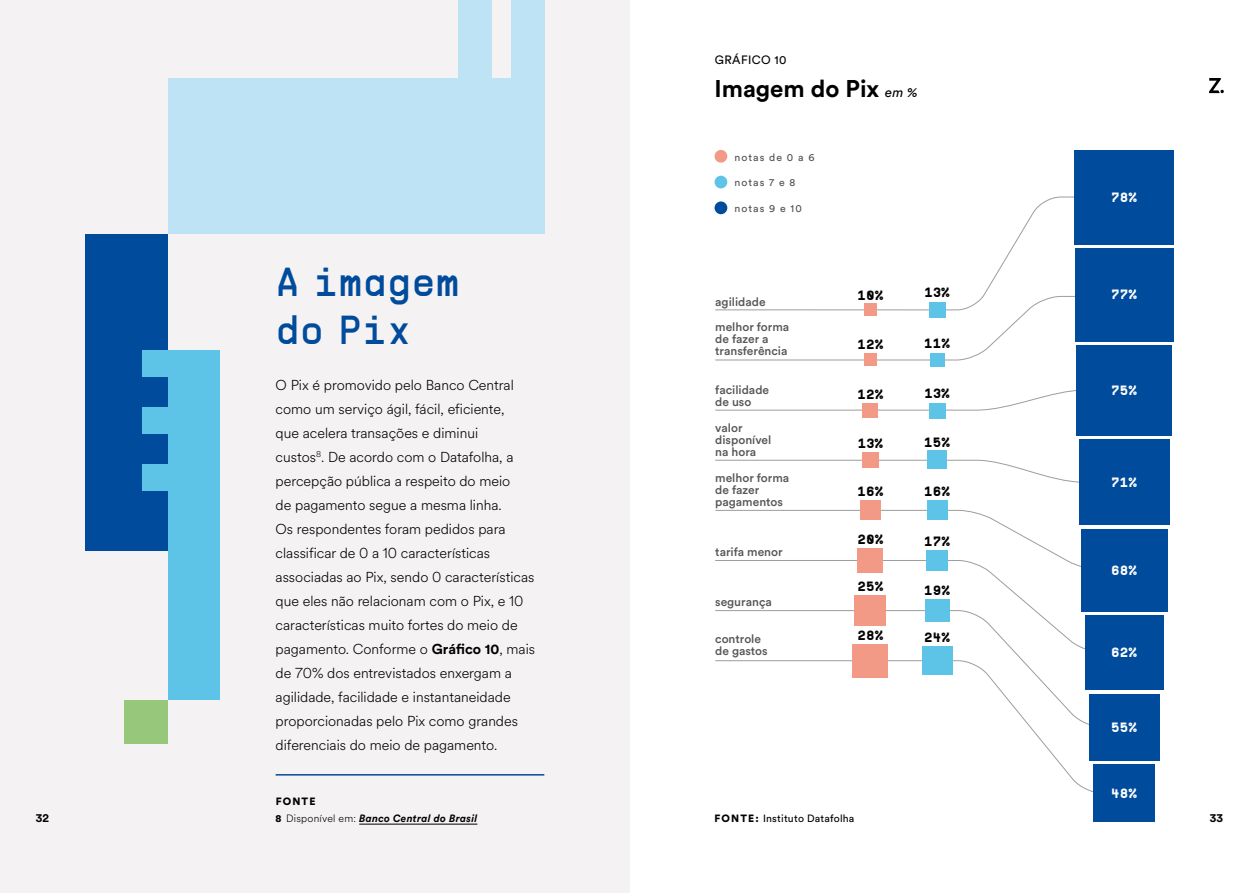
<style>
.page{position:relative;width:1259px;height:893px;background:#fff}
.page>*{position:absolute;margin:0;border:0;box-sizing:border-box;transform-origin:0 0}
.t1{font:40.5px/48px "Supply";color:#004b9c}
.t2{font:700 24px "Circular Std";color:#000}
.t3{font:300 14.25px/24px "Circular Spotify Text";color:#000}
.t4{font:700 13.5px "Supply";color:#000}
.t5{font:700 13.5px "Supply";color:#fff}
.t6{font:500 12px/12px "Circular Std";color:#575756}
.t7{font:12px "Circular Std";letter-spacing:.035em;color:#000}
.t8{font:700 12px "Circular Std";color:#000}
.t9{font:italic 700 10.5px "Circular Std";letter-spacing:.02em;color:#000}
.t10{font:10.5px "Circular Std";letter-spacing:.1em;color:#51504f}
.t11{font:10.5px "Circular Std";letter-spacing:.02em;color:#000}
.t12{font:900 10.5px "Circular Std";letter-spacing:.11em;color:#000}
.s1{font-family:"Circular Std";font-weight:700}
.s2{font-weight:400;font-style:italic;font-size:13.5px}
.s3{font-weight:900;font-style:normal}
.s4{font-family:"Circular Spotify Text";font-weight:300;font-style:normal}
.s5{font-weight:900}
</style>
<div class="page">
<div style="left:0;top:0;width:630px;height:893px;background:#f4f2f2"></div>
<div style="left:714px;top:150px;width:13px;height:13px;background:#f39a87;border-radius:50%"></div>
<div style="left:714px;top:176px;width:13px;height:12px;background:#5ec4e7;border-radius:50%"></div>
<svg style="left:714px;top:196px;width:428px;height:100px"></svg>
<svg style="left:715px;top:296px;width:427px;height:65px"></svg>
<svg style="left:715px;top:459px;width:364px;height:24px"></svg>
<svg style="left:715px;top:390px;width:361px;height:21px"></svg>
<svg style="left:715px;top:510px;width:434px;height:102px"></svg>
<svg style="left:715px;top:610px;width:417px;height:118px"></svg>
<div style="left:1093px;top:764px;width:61px;height:58px;background:#004b9c"></div>
<div style="left:1089px;top:694px;width:70px;height:66px;background:#004b9c"></div>
<div style="left:1084px;top:615px;width:79px;height:75px;background:#004b9c"></div>
<div style="left:1081px;top:529px;width:86px;height:82px;background:#004b9c"></div>
<div style="left:1079px;top:439px;width:90px;height:86px;background:#004b9c"></div>
<div style="left:1076px;top:345px;width:96px;height:90px;background:#004b9c"></div>
<div style="left:1074px;top:150px;width:100px;height:94px;background:#004b9c"></div>
<div style="left:922px;top:646px;width:30px;height:29px;background:#5ec4e7"></div>
<div style="left:925px;top:599px;width:24px;height:23px;background:#5ec4e7"></div>
<div style="left:926px;top:550px;width:22px;height:21px;background:#5ec4e7"></div>
<div style="left:927px;top:500px;width:20px;height:20px;background:#5ec4e7"></div>
<div style="left:927px;top:451px;width:19px;height:18px;background:#5ec4e7"></div>
<div style="left:929px;top:403px;width:16px;height:15px;background:#5ec4e7"></div>
<div style="left:929px;top:302px;width:16px;height:16px;background:#5ec4e7"></div>
<div style="left:930px;top:353px;width:14px;height:13px;background:#5ec4e7"></div>
<div style="left:852px;top:644px;width:36px;height:34px;background:#f39a87"></div>
<div style="left:854px;top:595px;width:32px;height:31px;background:#f39a87"></div>
<div style="left:857px;top:548px;width:26px;height:25px;background:#f39a87"></div>
<div style="left:862px;top:403px;width:16px;height:15px;background:#f39a87"></div>
<div style="left:860px;top:500px;width:20px;height:20px;background:#f39a87"></div>
<div style="left:862px;top:452px;width:16px;height:16px;background:#f39a87"></div>
<div style="left:864px;top:304px;width:12px;height:12px;background:#f39a87"></div>
<div style="left:864px;top:354px;width:12px;height:12px;background:#f39a87"></div>
<div style="left:1075px;top:248px;width:98px;height:93px;background:#004b9c"></div>
<div style="left:85px;top:234px;width:83px;height:316px;background:#004b9c"></div>
<div style="left:168px;top:79px;width:376px;height:155px;background:#bde3f5"></div>
<div style="left:511px;top:0;width:33px;height:145px;background:#bde3f5"></div>
<div style="left:458px;top:0;width:33px;height:145px;background:#bde3f5"></div>
<div style="left:124px;top:700px;width:44px;height:43px;background:#97c77b"></div>
<div style="left:168px;top:350px;width:51px;height:350px;background:#5ec4e7"></div>
<div style="left:142px;top:464px;width:38px;height:26px;background:#5ec4e7"></div>
<div style="left:142px;top:407px;width:38px;height:26px;background:#5ec4e7"></div>
<div style="left:142px;top:350px;width:38px;height:26px;background:#5ec4e7"></div>
<hr style="left:276px;top:774px;width:268px;height:2px;background:#004b9c">
<hr style="left:359px;top:824px;width:118px;height:1px;background:#000">
<svg style="left:1209px;top:78px;width:14px;height:15px"></svg>
<p class="t7" style="left:715px;top:52px;width:73px">GRÁFICO 10</p>
<h1 class="t1" style="left:276px;top:257px;width:186px">A imagem do Pix</h1>
<p class="t3" style="left:276px;top:373px;width:261px">O Pix é promovido pelo Banco Central como um serviço ágil, fácil, eficiente,<br>que acelera transações e diminui<br>custos<sup>8</sup>. De acordo com o Datafolha, a percepção pública a respeito do meio<br>de pagamento segue a mesma linha.<br>Os respondentes foram pedidos para classificar de 0 a 10 características associadas ao Pix, sendo 0 características que eles não relacionam com o Pix, e 10 características muito fortes do meio de pagamento. Conforme o <span class="s1">Gráfico 10</span>, mais de 70% dos entrevistados enxergam a agilidade, facilidade e instantaneidade proporcionadas pelo Pix como grandes diferenciais do meio de pagamento.</p>
<p class="t12" style="left:276px;top:794px;width:41px">FONTE</p>
<h2 class="t2" style="left:714px;top:73px;width:204px">Imagem do Pix <span class="s2">em %</span></h2>
<p class="t10" style="left:734px;top:150px;width:81px">notas de 0 a 6</p>
<p class="t10" style="left:734px;top:176px;width:62px">notas 7 e 8</p>
<p class="t10" style="left:734px;top:202px;width:69px">notas 9 e 10</p>
<p class="t6" style="left:715px;top:288px;width:76px;line-height:25.8px">agilidade melhor forma</p>
<p class="t6" style="left:715px;top:333px;width:74px">de fazer a transferência</p>
<p class="t6" style="left:715px;top:384px;width:55px">facilidade de uso</p>
<p class="t6" style="left:715px;top:421px;width:58px">valor disponível na hora</p>
<p class="t6" style="left:715px;top:471px;width:76px">melhor forma de fazer pagamentos</p>
<p class="t6" style="left:715px;top:545px;width:69px">tarifa menor</p>
<p class="t6" style="left:715px;top:595px;width:58px">segurança</p>
<p class="t6" style="left:715px;top:633px;width:54px">controle de gastos</p>
<p class="t4" style="left:857px;top:285px;width:27px">10%</p>
<p class="t4" style="left:857px;top:334px;width:27px">12%</p>
<p class="t4" style="left:857px;top:384px;width:27px">12%</p>
<p class="t4" style="left:857px;top:433px;width:27px">13%</p>
<p class="t4" style="left:857px;top:481px;width:27px">16%</p>
<p class="t4" style="left:857px;top:529px;width:27px">20%</p>
<p class="t4" style="left:857px;top:576px;width:27px">25%</p>
<p class="t4" style="left:857px;top:625px;width:27px">28%</p>
<p class="t4" style="left:924px;top:283px;width:27px">13%</p>
<p class="t4" style="left:924px;top:333px;width:27px">11%</p>
<p class="t4" style="left:924px;top:383px;width:27px">13%</p>
<p class="t4" style="left:924px;top:432px;width:27px">15%</p>
<p class="t4" style="left:924px;top:481px;width:27px">16%</p>
<p class="t4" style="left:924px;top:531px;width:27px">17%</p>
<p class="t4" style="left:924px;top:580px;width:27px">19%</p>
<p class="t4" style="left:924px;top:627px;width:27px">24%</p>
<p class="t5" style="left:1111px;top:187px;width:27px">78%</p>
<p class="t5" style="left:1111px;top:285px;width:27px">77%</p>
<p class="t5" style="left:1111px;top:380px;width:27px">75%</p>
<p class="t5" style="left:1111px;top:472px;width:27px">71%</p>
<p class="t5" style="left:1111px;top:560px;width:27px">68%</p>
<p class="t5" style="left:1111px;top:642px;width:27px">62%</p>
<p class="t5" style="left:1111px;top:717px;width:27px">55%</p>
<p class="t5" style="left:1111px;top:783px;width:27px">48%</p>
<p class="t8" style="left:36px;top:810px;width:15px">32</p>
<p class="t9" style="left:276px;top:812px;width:203px"><span class="s3">8</span> <span class="s4">Disponível em:</span> Banco Central do Brasil</p>
<p class="t11" style="left:714px;top:812px;width:142px"><span class="s5">FONTE:</span> Instituto Datafolha</p>
<p class="t8" style="left:1209px;top:810px;width:15px">33</p>
</div>
